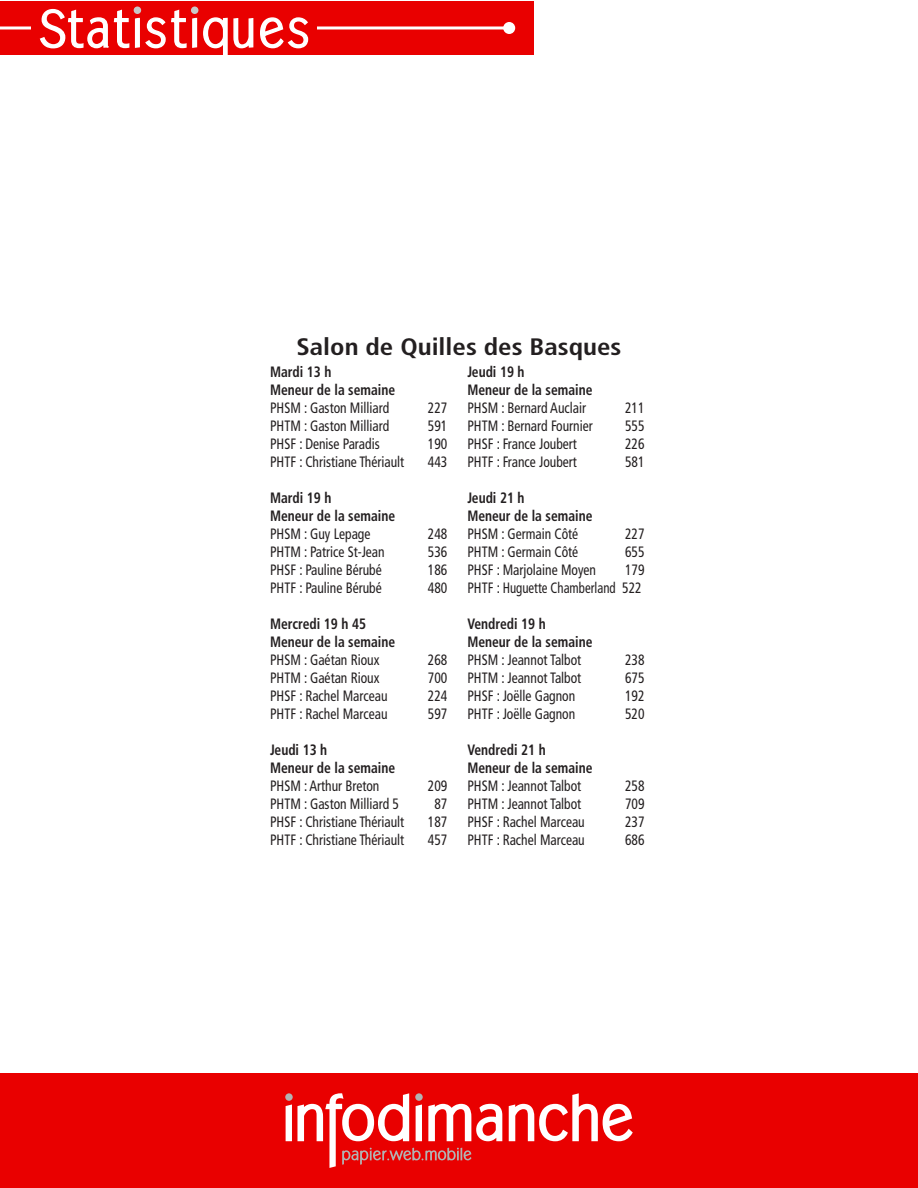
<style>
.page{position:relative;width:918px;height:1188px;background:#fff}
.page>*{position:absolute;margin:0;border:0;box-sizing:border-box;transform-origin:0 0}
.Titre{font:49.5px "MK Abel";letter-spacing:.075em;color:#fff;scale:1.15 1}
.Texte{font:700 condensed 23.85px "Frutiger";color:#231f20;scale:1.13 1}
.t1{font:condensed 15px "Frutiger";color:#231f20;scale:.9 1}
.t2{font:700 condensed 15px "Frutiger";color:#231f20;scale:.9 1}
</style>
<div class="page">
<div style="left:0;top:1px;width:533px;height:54px;background:#e90000"></div>
<hr style="left:0;top:26px;width:509px;height:3px;background:#fff">
<div style="left:503px;top:22px;width:12px;height:12px;background:#fff;border-radius:50%"></div>
<div style="left:31px;top:1px;width:286px;height:54px;background:#e90000"></div>
<svg style="left:39px;top:7px;width:270px;height:48px"></svg>
<div style="left:134px;top:6px;width:7px;height:8px;background:#c8c8c8;border-radius:50%"></div>
<div style="left:191px;top:6px;width:7px;height:8px;background:#c8c8c8;border-radius:50%"></div>
<div style="left:0;top:1073px;width:918px;height:115px;background:#e90000"></div>
<svg style="left:509px;top:1093px;width:124px;height:48px"></svg>
<svg style="left:286px;top:1093px;width:216px;height:75px"></svg>
<p class="Titre" style="left:40px;top:-2px;width:236px">Statistiques</p>
<p class="Texte" style="left:297px;top:332px;width:289px">Salon de Quilles des Basques</p>
<p class="t2" style="left:270px;top:362px;width:70px">Mardi 13 h</p>
<p class="t2" style="left:270px;top:380px;width:140px">Meneur de la semaine</p>
<p class="t1" style="left:270px;top:399px;width:134px">PHSM : Gaston Milliard</p>
<p class="t1" style="left:428px;top:399px;width:23px">227</p>
<p class="t1" style="left:270px;top:417px;width:134px">PHTM : Gaston Milliard</p>
<p class="t1" style="left:428px;top:417px;width:23px">591</p>
<p class="t1" style="left:270px;top:435px;width:123px">PHSF : Denise Paradis</p>
<p class="t1" style="left:428px;top:435px;width:23px">190</p>
<p class="t1" style="left:270px;top:453px;width:151px">PHTF : Christiane Thériault</p>
<p class="t1" style="left:428px;top:453px;width:23px">443</p>
<p class="t2" style="left:270px;top:489px;width:70px">Mardi 19 h</p>
<p class="t2" style="left:270px;top:507px;width:140px">Meneur de la semaine</p>
<p class="t1" style="left:270px;top:525px;width:113px">PHSM : Guy Lepage</p>
<p class="t1" style="left:428px;top:525px;width:23px">248</p>
<p class="t1" style="left:270px;top:543px;width:129px">PHTM : Patrice St-Jean</p>
<p class="t1" style="left:428px;top:543px;width:23px">536</p>
<p class="t1" style="left:270px;top:561px;width:126px">PHSF : Pauline Bérubé</p>
<p class="t1" style="left:428px;top:561px;width:23px">186</p>
<p class="t1" style="left:270px;top:579px;width:126px">PHTF : Pauline Bérubé</p>
<p class="t1" style="left:428px;top:579px;width:23px">480</p>
<p class="t2" style="left:270px;top:615px;width:108px">Mercredi 19 h 45</p>
<p class="t2" style="left:270px;top:633px;width:140px">Meneur de la semaine</p>
<p class="t1" style="left:270px;top:651px;width:123px">PHSM : Gaétan Rioux</p>
<p class="t1" style="left:428px;top:651px;width:23px">268</p>
<p class="t1" style="left:270px;top:669px;width:123px">PHTM : Gaétan Rioux</p>
<p class="t1" style="left:428px;top:669px;width:23px">700</p>
<p class="t1" style="left:270px;top:687px;width:132px">PHSF : Rachel Marceau</p>
<p class="t1" style="left:428px;top:687px;width:23px">224</p>
<p class="t1" style="left:270px;top:705px;width:132px">PHTF : Rachel Marceau</p>
<p class="t1" style="left:428px;top:705px;width:23px">597</p>
<p class="t2" style="left:270px;top:741px;width:65px">Jeudi 13 h</p>
<p class="t2" style="left:270px;top:759px;width:140px">Meneur de la semaine</p>
<p class="t1" style="left:270px;top:777px;width:123px">PHSM : Arthur Breton</p>
<p class="t1" style="left:428px;top:777px;width:23px">209</p>
<p class="t1" style="left:270px;top:795px;width:145px">PHTM : Gaston Milliard 5</p>
<p class="t1" style="left:434px;top:795px;width:16px">87</p>
<p class="t1" style="left:270px;top:813px;width:151px">PHSF : Christiane Thériault</p>
<p class="t1" style="left:428px;top:813px;width:23px">187</p>
<p class="t1" style="left:270px;top:831px;width:151px">PHTF : Christiane Thériault</p>
<p class="t1" style="left:428px;top:831px;width:23px">457</p>
<p class="t2" style="left:467px;top:362px;width:65px">Jeudi 19 h</p>
<p class="t2" style="left:467px;top:380px;width:140px">Meneur de la semaine</p>
<p class="t1" style="left:467px;top:399px;width:133px">PHSM : Bernard Auclair</p>
<p class="t1" style="left:625px;top:399px;width:23px">211</p>
<p class="t1" style="left:467px;top:417px;width:141px">PHTM : Bernard Fournier</p>
<p class="t1" style="left:625px;top:417px;width:23px">555</p>
<p class="t1" style="left:467px;top:435px;width:123px">PHSF : France Joubert</p>
<p class="t1" style="left:625px;top:435px;width:23px">226</p>
<p class="t1" style="left:467px;top:453px;width:123px">PHTF : France Joubert</p>
<p class="t1" style="left:625px;top:453px;width:23px">581</p>
<p class="t2" style="left:467px;top:489px;width:65px">Jeudi 21 h</p>
<p class="t2" style="left:467px;top:507px;width:140px">Meneur de la semaine</p>
<p class="t1" style="left:467px;top:525px;width:125px">PHSM : Germain Côté</p>
<p class="t1" style="left:625px;top:525px;width:23px">227</p>
<p class="t1" style="left:467px;top:543px;width:125px">PHTM : Germain Côté</p>
<p class="t1" style="left:625px;top:543px;width:23px">655</p>
<p class="t1" style="left:467px;top:561px;width:145px">PHSF : Marjolaine Moyen</p>
<p class="t1" style="left:625px;top:561px;width:23px">179</p>
<p class="t1" style="left:467px;top:579px;width:195px">PHTF : Huguette Chamberland 522</p>
<p class="t2" style="left:467px;top:615px;width:89px">Vendredi 19 h</p>
<p class="t2" style="left:467px;top:633px;width:140px">Meneur de la semaine</p>
<p class="t1" style="left:467px;top:651px;width:128px">PHSM : Jeannot Talbot</p>
<p class="t1" style="left:625px;top:651px;width:23px">238</p>
<p class="t1" style="left:467px;top:669px;width:128px">PHTM : Jeannot Talbot</p>
<p class="t1" style="left:625px;top:669px;width:23px">675</p>
<p class="t1" style="left:467px;top:687px;width:121px">PHSF : Joëlle Gagnon</p>
<p class="t1" style="left:625px;top:687px;width:23px">192</p>
<p class="t1" style="left:467px;top:705px;width:121px">PHTF : Joëlle Gagnon</p>
<p class="t1" style="left:625px;top:705px;width:23px">520</p>
<p class="t2" style="left:467px;top:741px;width:89px">Vendredi 21 h</p>
<p class="t2" style="left:467px;top:759px;width:140px">Meneur de la semaine</p>
<p class="t1" style="left:467px;top:777px;width:128px">PHSM : Jeannot Talbot</p>
<p class="t1" style="left:625px;top:777px;width:23px">258</p>
<p class="t1" style="left:467px;top:795px;width:128px">PHTM : Jeannot Talbot</p>
<p class="t1" style="left:625px;top:795px;width:23px">709</p>
<p class="t1" style="left:467px;top:813px;width:132px">PHSF : Rachel Marceau</p>
<p class="t1" style="left:625px;top:813px;width:23px">237</p>
<p class="t1" style="left:467px;top:831px;width:132px">PHTF : Rachel Marceau</p>
<p class="t1" style="left:625px;top:831px;width:23px">686</p>
</div>
